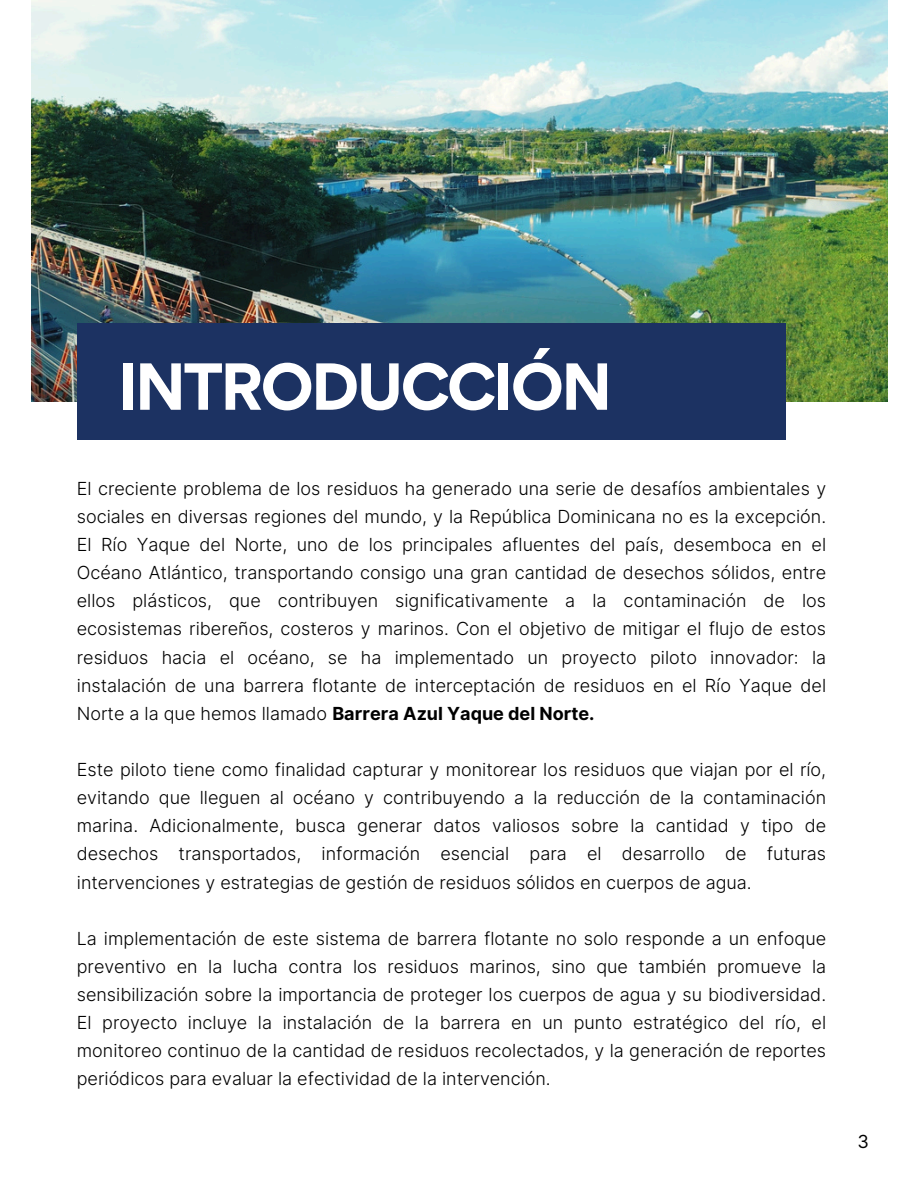
<style>
.page{position:relative;width:918px;height:1188px;background:#fff}
.page>*{position:absolute;margin:0;border:0;box-sizing:border-box;transform-origin:0 0}
.t1{font:700 59.25px "Gordita";letter-spacing:-.05em;color:#fff}
.t2{font:300 18px/28.2px "Inter";color:#000;text-align:justify}
.t3{font:18px "Inter";color:#000}
.s1{font-weight:700}
</style>
<div class="page">
<img style="left:31px;top:0;width:856px;height:402px">
<div style="left:77px;top:323px;width:709px;height:116px;background:#1c3262"></div>
<p class="t1" style="left:117px;top:347px;width:497px">INTRODUCCIÓN</p>
<h1 class="t2" style="left:77px;top:474px;width:751px">El creciente problema de los residuos ha generado una serie de desafíos ambientales y sociales en diversas regiones del mundo, y la República Dominicana no es la excepción.<br>El Río Yaque del Norte, uno de los principales afluentes del país, desemboca en el Océano Atlántico, transportando consigo una gran cantidad de desechos sólidos, entre ellos plásticos, que contribuyen significativamente a la contaminación de los ecosistemas ribereños, costeros y marinos. Con el objetivo de mitigar el flujo de estos residuos hacia el océano, se ha implementado un proyecto piloto innovador: la instalación de una barrera flotante de interceptación de residuos en el Río Yaque del Norte a la que hemos llamado <span class="s1">Barrera Azul Yaque del Norte.</span></h1>
<p class="t2" style="left:77px;top:755px;width:751px">Este piloto tiene como finalidad capturar y monitorear los residuos que viajan por el río, evitando que lleguen al océano y contribuyendo a la reducción de la contaminación marina. Adicionalmente, busca generar datos valiosos sobre la cantidad y tipo de desechos transportados, información esencial para el desarrollo de futuras intervenciones y estrategias de gestión de residuos sólidos en cuerpos de agua.</p>
<p class="t2" style="left:77px;top:924px;width:751px">La implementación de este sistema de barrera flotante no solo responde a un enfoque preventivo en la lucha contra los residuos marinos, sino que también promueve la sensibilización sobre la importancia de proteger los cuerpos de agua y su biodiversidad.<br>El proyecto incluye la instalación de la barrera en un punto estratégico del río, el monitoreo continuo de la cantidad de residuos recolectados, y la generación de reportes periódicos para evaluar la efectividad de la intervención.</p>
<p class="t3" style="left:857px;top:1130px;width:13px">3</p>
</div>
